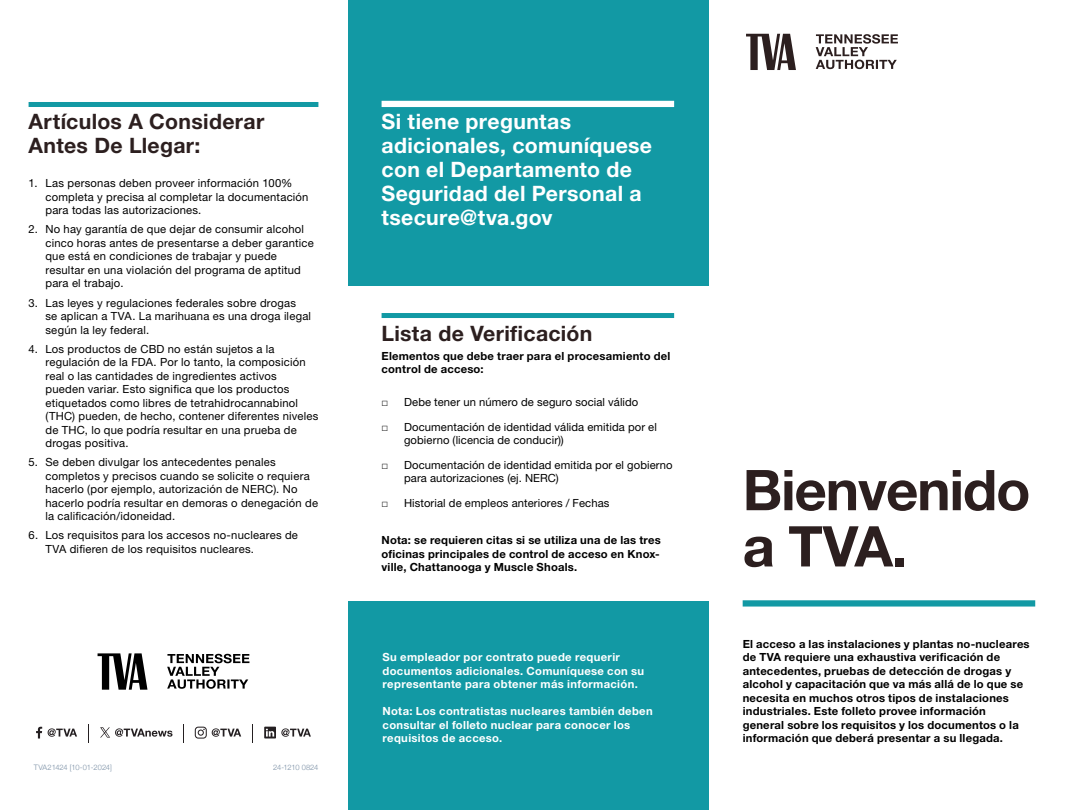
<style>
.page{position:relative;width:1069px;height:810px;background:#fff}
.page>*{position:absolute;margin:0;border:0;box-sizing:border-box;transform-origin:0 0}
.t1{font:700 56.25px/56.2px "Helvetica Neue";letter-spacing:-.02em;color:#2c1f1f}
.t2{font:700 21.25px/23.8px "Helvetica Neue LT Std";letter-spacing:.015em;color:#fff}
.t3{font:700 21.25px/23.8px "Helvetica Neue LT Std";letter-spacing:.015em;color:#2c1f1f}
.t4{font:11.25px/13.5px "Helvetica Neue LT Std";letter-spacing:.02em;color:#000}
.t5{font:700 11.25px/13.5px "Helvetica Neue LT Std";letter-spacing:.02em;color:#000}
.t6{font:700 11.25px/13.5px "Helvetica Neue LT Std";letter-spacing:.03em;color:#fff}
.t7{font:300 7.5px "Helvetica Neue";letter-spacing:-.015em;color:#798ea4}
.s1{font-family:"Arial"}
</style>
<div class="page">
<div style="left:349px;top:0;width:360px;height:810px;background:#1299a4"></div>
<div style="left:343px;top:286px;width:371px;height:314px;background:#fff"></div>
<svg style="left:815px;top:34px;width:83px;height:35px"></svg>
<svg style="left:746px;top:34px;width:50px;height:36px"></svg>
<svg style="left:167px;top:654px;width:82px;height:35px"></svg>
<svg style="left:98px;top:653px;width:49px;height:37px"></svg>
<div style="left:29px;top:102px;width:289px;height:5px;background:#1299a4"></div>
<div style="left:381px;top:313px;width:293px;height:5px;background:#1299a4"></div>
<div style="left:742px;top:600px;width:293px;height:7px;background:#1299a4"></div>
<div style="left:381px;top:101px;width:293px;height:6px;background:#fff"></div>
<svg style="left:88px;top:724px;width:1px;height:19px"></svg>
<svg style="left:183px;top:724px;width:1px;height:19px"></svg>
<svg style="left:252px;top:724px;width:1px;height:19px"></svg>
<svg style="left:36px;top:727px;width:6px;height:12px"></svg>
<svg style="left:195px;top:727px;width:46px;height:12px"></svg>
<svg style="left:48px;top:728px;width:29px;height:9px"></svg>
<svg style="left:264px;top:727px;width:47px;height:11px"></svg>
<svg style="left:100px;top:727px;width:72px;height:11px"></svg>
<h2 class="t3" style="left:29px;top:110px;width:237px">Artículos A Considerar<br>Antes De Llegar:</h2>
<p class="t4" style="left:45px;top:176px;width:265px;text-indent:-17px">1. Las personas deben proveer información 100% completa y precisa al completar la documentación para todas las autorizaciones.</p>
<p class="t4" style="left:45px;top:223px;width:270px;text-indent:-17px">2. No hay garantía de que dejar de consumir alcohol cinco horas antes de presentarse a deber garantice que está en condiciones de trabajar y puede resultar en una violación del programa de aptitud para el trabajo.</p>
<p class="t4" style="left:45px;top:296px;width:267px;text-indent:-17px">3. Las leyes y regulaciones federales sobre drogas<br>se aplican a TVA. La marihuana es una droga ilegal según la ley federal.</p>
<p class="t4" style="left:45px;top:342px;width:274px;text-indent:-17px">4. Los productos de CBD no están sujetos a la regulación de la FDA. Por lo tanto, la composición real o las cantidades de ingredientes activos pueden variar. Esto significa que los productos etiquetados como libres de tetrahidrocannabinol (THC) pueden, de hecho, contener diferentes niveles de THC, lo que podría resultar en una prueba de drogas positiva.</p>
<p class="t4" style="left:45px;top:455px;width:274px;text-indent:-17px">5. Se deben divulgar los antecedentes penales completos y precisos cuando se solicite o requiera hacerlo (por ejemplo, autorización de NERC). No hacerlo podría resultar en demoras o denegación de la calificación/idoneidad.</p>
<p class="t4" style="left:45px;top:529px;width:254px;text-indent:-17px">6. Los requisitos para los accesos no-nucleares de<br>TVA difieren de los requisitos nucleares.</p>
<p class="t7" style="left:34px;top:761px;width:80px">TVA21424 [10-01-2024]</p>
<p class="t7" style="left:273px;top:761px;width:47px">24-1210 0824</p>
<h2 class="t2" style="left:381px;top:110px;width:272px">Si tiene preguntas adicionales, comuníquese con el Departamento de<br>Seguridad del Personal a tsecure@tva.gov</h2>
<h2 class="t3" style="left:381px;top:321px;width:212px">Lista de Verificación</h2>
<p class="t5" style="left:381px;top:349px;width:290px">Elementos que debe traer para el procesamiento del control de acceso:</p>
<p class="t4" style="left:381px;top:395px;width:258px"><span class="s1">□</span> Debe tener un número de seguro social válido</p>
<p class="t4" style="left:404px;top:420px;width:254px;text-indent:-22px"><span class="s1">□</span> Documentación de identidad válida emitida por el gobierno (licencia de conducir))</p>
<p class="t4" style="left:404px;top:458px;width:270px;text-indent:-22px"><span class="s1">□</span> Documentación de identidad emitida por el gobierno para autorizaciones (ej. NERC)</p>
<p class="t4" style="left:381px;top:496px;width:229px"><span class="s1">□</span> Historial de empleos anteriores / Fechas</p>
<p class="t5" style="left:381px;top:533px;width:281px;text-align:justify">Nota: se requieren citas si se utiliza una de las tres oficinas principales de control de acceso en Knox&shy;ville, Chattanooga y Muscle Shoals.</p>
<p class="t6" style="left:382px;top:650px;width:263px">Su empleador por contrato puede requerir documentos adicionales. Comuníquese con su representante para obtener más información.</p>
<p class="t6" style="left:382px;top:704px;width:272px">Nota: Los contratistas nucleares también deben consultar el folleto nuclear para conocer los requisitos de acceso.</p>
<h1 class="t1" style="left:742px;top:464px;width:289px">Bienvenido a TVA.</h1>
<p class="t5" style="left:742px;top:637px;width:288px">El acceso a las instalaciones y plantas no-nucleares de TVA requiere una exhaustiva verificación de antecedentes, pruebas de detección de drogas y alcohol y capacitación que va más allá de lo que se necesita en muchos otros tipos de instalaciones industriales. Este folleto provee información general sobre los requisitos y los documentos o la información que deberá presentar a su llegada.</p>
</div>
